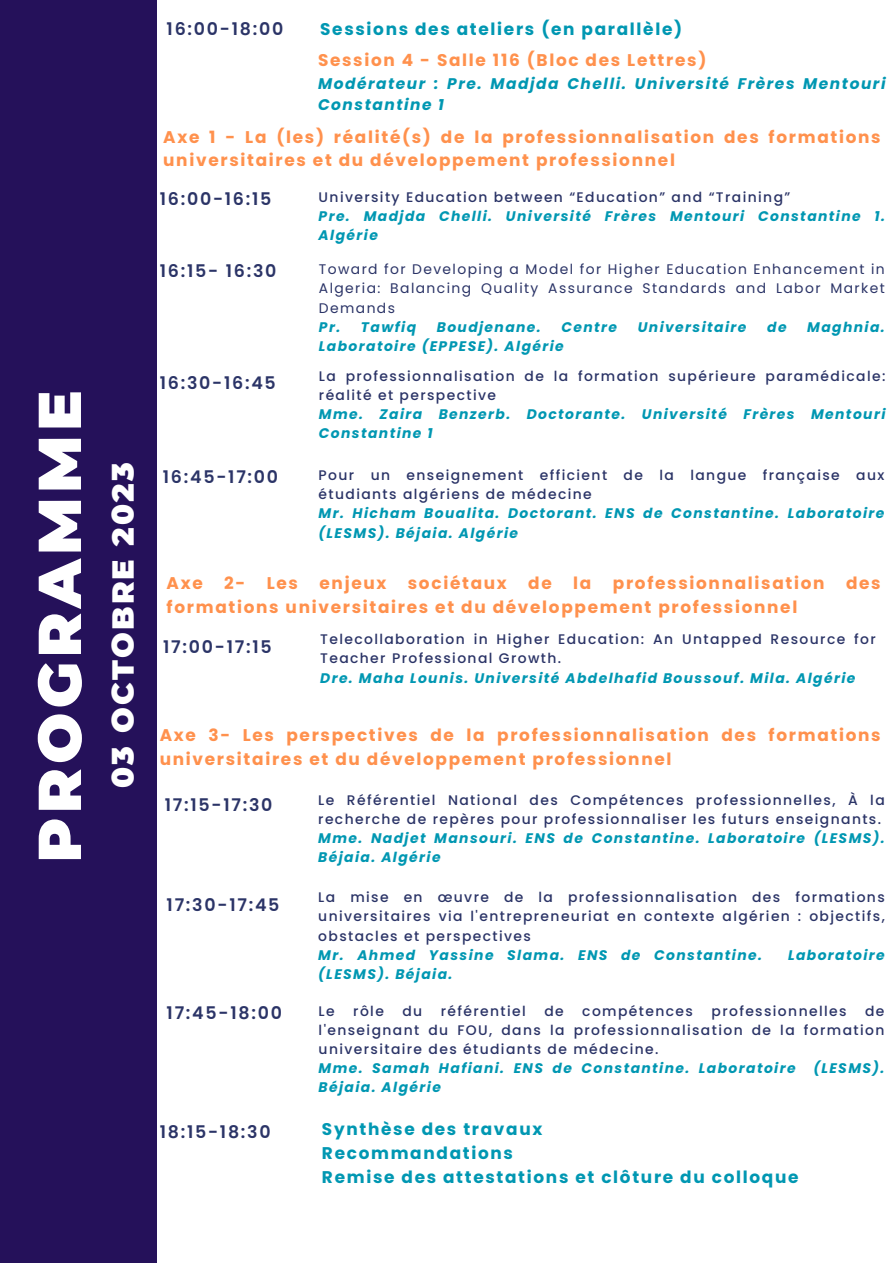
<style>
.page{position:relative;width:893px;height:1264px;background:#fff}
.page>*{position:absolute;margin:0;border:0;box-sizing:border-box;transform-origin:0 0}
.t1{font:900 60.3px "Montserrat";letter-spacing:.075em;color:#fff}
.t2{font:900 30.45px "Montserrat";letter-spacing:.075em;color:#fff}
.t3{font:600 17.4px "Poppins";letter-spacing:.1em;color:#2b3467}
.t4{font:700 16.95px/23.5px "Poppins";letter-spacing:.1em;color:#ff914d}
.t5{font:700 16.95px "Poppins";letter-spacing:.1em;color:#0097b2}
.t6{font:italic 700 15.45px/21.3px "Poppins";letter-spacing:.1em;color:#0097b2}
.t7{font:500 13.95px/19px "Poppins";letter-spacing:.1em;color:#2b3467}
.t8{font:italic 700 13.95px/19px "Poppins";letter-spacing:.1em;color:#0097b2}
.t9{font:13.95px/19px "Poppins";letter-spacing:.1em;color:#2b3467;text-align:justify}
</style>
<div class="page">
<div style="left:0;top:0;width:156px;height:1262px;background:#25115a"></div>
<p class="t1" style="left:23px;top:862px;width:473px;rotate:-90deg">PROGRAMME</p>
<p class="t2" style="left:104px;top:788px;width:328px;rotate:-90deg">03 OCTOBRE 2023</p>
<p class="t3" style="left:167px;top:17px;width:118px">16:00-18:00</p>
<p class="t5" style="left:320px;top:18px;width:363px">Sessions des ateliers (en parallèle)</p>
<p class="t6" style="left:318px;top:73px;width:569px">Modérateur : Pre. Madjda Chelli. Université Frères Mentouri<br>Constantine 1</p>
<p class="t4" style="left:318px;top:49px;width:390px">Session 4 - Salle 116 (Bloc des Lettres)</p>
<p class="t4" style="left:163px;top:125px;width:719px">Axe 1 - La (les) réalité(s) de la professionnalisation des formations universitaires et du développement professionnel</p>
<p class="t3" style="left:160px;top:186px;width:113px">16:00-16:15</p>
<p class="t7" style="left:318px;top:187px;width:473px">University Education between “Education” and “Training”</p>
<p class="t8" style="left:318px;top:206px;width:568px">Pre. Madjda Chelli. Université Frères Mentouri Constantine 1.<br>Algérie</p>
<p class="t3" style="left:160px;top:259px;width:118px">16:15- 16:30</p>
<p class="t9" style="left:319px;top:260px;width:567px">Toward for Developing a Model for Higher Education Enhancement in Algeria: Balancing Quality Assurance Standards and Labor Market Demands</p>
<p class="t8" style="left:319px;top:317px;width:99px">Pr. Tawfiq</p>
<p class="t8" style="left:437px;top:317px;width:105px">Boudjenane.</p>
<p class="t8" style="left:561px;top:317px;width:57px">Centre</p>
<p class="t8" style="left:637px;top:317px;width:110px">Universitaire</p>
<p class="t8" style="left:767px;top:317px;width:21px">de</p>
<p class="t8" style="left:807px;top:317px;width:79px">Maghnia.</p>
<p class="t8" style="left:319px;top:336px;width:246px">Laboratoire (EPPESE). Algérie</p>
<p class="t3" style="left:160px;top:370px;width:117px">16:30-16:45</p>
<p class="t7" style="left:319px;top:366px;width:568px">La professionnalisation de la formation supérieure paramédicale: réalité et perspective</p>
<p class="t8" style="left:319px;top:404px;width:568px">Mme. Zaira Benzerb. Doctorante. Université Frères Mentouri<br>Constantine 1</p>
<p class="t3" style="left:163px;top:465px;width:117px">16:45-17:00</p>
<p class="t7" style="left:318px;top:466px;width:567px">Pour un enseignement efficient de la langue française aux étudiants algériens de médecine</p>
<p class="t8" style="left:318px;top:504px;width:567px">Mr. Hicham Boualita. Doctorant. ENS de Constantine. Laboratoire (LESMS). Béjaia. Algérie</p>
<p class="t4" style="left:167px;top:571px;width:38px">Axe</p>
<p class="t4" style="left:224px;top:571px;width:23px">2-</p>
<p class="t4" style="left:267px;top:571px;width:33px">Les</p>
<p class="t4" style="left:319px;top:571px;width:68px">enjeux</p>
<p class="t4" style="left:408px;top:571px;width:100px">sociétaux</p>
<p class="t4" style="left:528px;top:571px;width:25px">de</p>
<p class="t4" style="left:573px;top:571px;width:20px">la</p>
<p class="t4" style="left:612px;top:571px;width:213px">professionnalisation</p>
<p class="t4" style="left:845px;top:571px;width:36px">des</p>
<p class="t4" style="left:167px;top:595px;width:632px">formations universitaires et du développement professionnel</p>
<p class="t3" style="left:163px;top:635px;width:110px">17:00-17:15</p>
<p class="t7" style="left:320px;top:630px;width:557px">Telecollaboration in Higher Education: An Untapped Resource for<br>Teacher Professional Growth.</p>
<p class="t8" style="left:320px;top:668px;width:536px">Dre. Maha Lounis. Université Abdelhafid Boussouf. Mila. Algérie</p>
<p class="t4" style="left:160px;top:723px;width:722px">Axe 3- Les perspectives de la professionnalisation des formations universitaires et du développement professionnel</p>
<p class="t3" style="left:165px;top:792px;width:109px">17:15-17:30</p>
<p class="t7" style="left:318px;top:790px;width:568px">Le Référentiel National des Compétences professionnelles, À la recherche de repères pour professionnaliser les futurs enseignants.</p>
<p class="t8" style="left:318px;top:828px;width:568px">Mme. Nadjet Mansouri. ENS de Constantine. Laboratoire (LESMS).<br>Béjaia. Algérie</p>
<p class="t3" style="left:167px;top:892px;width:114px">17:30-17:45</p>
<p class="t7" style="left:318px;top:888px;width:568px;text-align:justify">La mise en œuvre de la professionnalisation des formations universitaires via l'entrepreneuriat en contexte algérien : objectifs, obstacles et perspectives</p>
<p class="t8" style="left:318px;top:945px;width:445px">Mr. Ahmed Yassine Slama. ENS de Constantine.</p>
<p class="t8" style="left:788px;top:945px;width:98px">Laboratoire</p>
<p class="t8" style="left:318px;top:964px;width:136px">(LESMS). Béjaia.</p>
<p class="t3" style="left:167px;top:1000px;width:117px">17:45-18:00</p>
<p class="t7" style="left:318px;top:1001px;width:18px">Le</p>
<p class="t7" style="left:353px;top:1001px;width:32px">rôle</p>
<p class="t7" style="left:402px;top:1001px;width:21px">du</p>
<p class="t7" style="left:441px;top:1001px;width:86px">référentiel</p>
<p class="t7" style="left:544px;top:1001px;width:21px">de</p>
<p class="t7" style="left:582px;top:1001px;width:112px">compétences</p>
<p class="t7" style="left:711px;top:1001px;width:136px">professionnelles</p>
<p class="t7" style="left:318px;top:1001px;width:567px;text-align:justify;text-indent:546px">de l'enseignant du FOU, dans la professionnalisation de la formation universitaire des étudiants de médecine.</p>
<p class="t8" style="left:318px;top:1058px;width:478px">Mme. Samah Hafiani. ENS de Constantine. Laboratoire</p>
<p class="t8" style="left:813px;top:1058px;width:73px">(LESMS).</p>
<p class="t8" style="left:318px;top:1077px;width:124px">Béjaia. Algérie</p>
<p class="t3" style="left:160px;top:1119px;width:112px">18:15-18:30</p>
<p class="t5" style="left:322px;top:1117px;width:222px">Synthèse des travaux</p>
<p class="t5" style="left:322px;top:1141px;width:192px">Recommandations</p>
<p class="t5" style="left:322px;top:1164px;width:478px">Remise des attestations et clôture du colloque</p>
</div>
